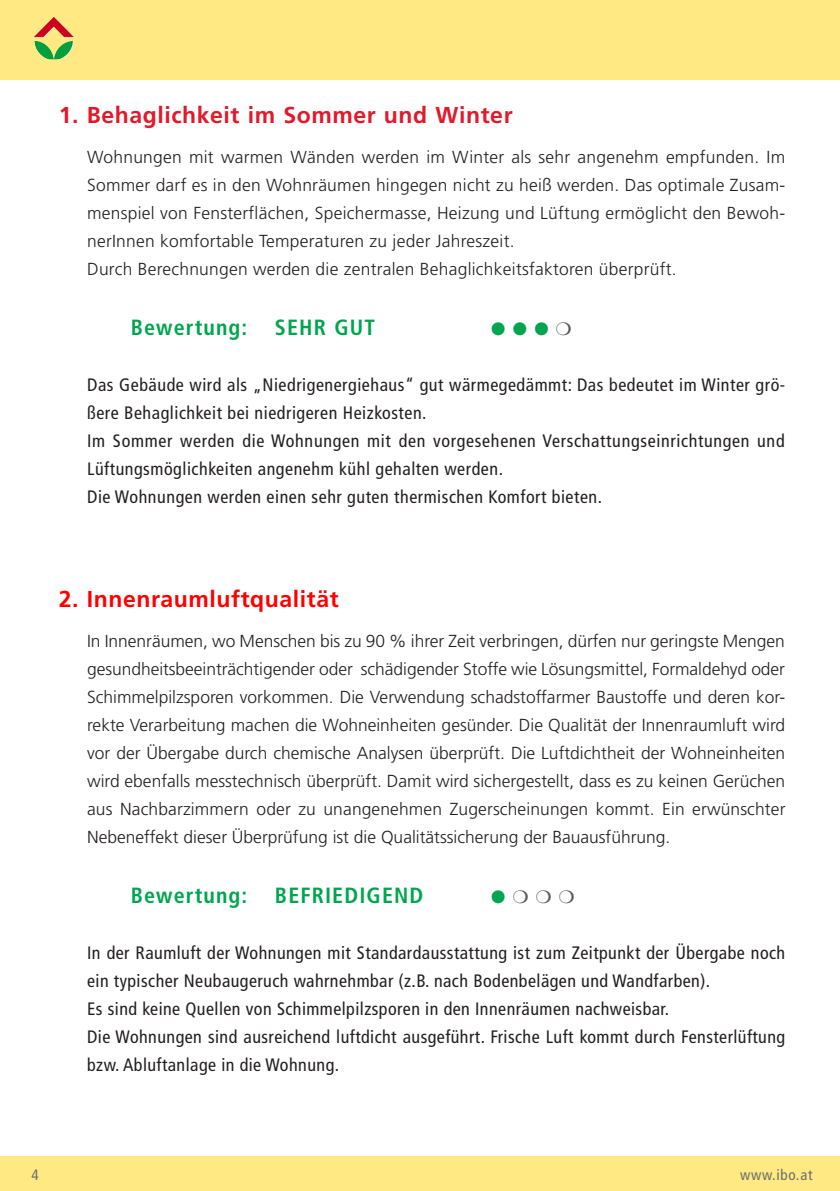
<style>
.page{position:relative;width:840px;height:1191px;background:#fff}
.page>*{position:absolute;margin:0;border:0;box-sizing:border-box;transform-origin:0 0}
.t1{font:700 23px "Frutiger";letter-spacing:.025em;color:#e2192b}
.t2{font:700 23px "Frutiger";letter-spacing:.025em;color:#f00}
.t3{font:700 condensed 22px "Frutiger";letter-spacing:.05em;color:#00a54f}
.t4{font:condensed 18px/28px "Frutiger";letter-spacing:.025em;color:#231f20}
.t5{font:18px "Zapf Dingbats ITC";color:#00a54f}
.t6{font:300 17.4px/28px "Frutiger";letter-spacing:.015em;color:#231f20}
.t7{font:condensed 15px "Frutiger";letter-spacing:.05em;color:#6c6d70}
.s1{color:#57585a}
</style>
<div class="page">
<div style="left:0;top:0;width:839px;height:79px;background:#ffe982"></div>
<img style="left:33px;top:17px;width:41px;height:42px">
<div style="left:0;top:1157px;width:839px;height:34px;background:#ffe982"></div>
<h1 class="t1" style="left:59px;top:101px;width:455px">1. Behaglichkeit im Sommer und Winter</h1>
<p class="t6" style="left:87px;top:143px;width:699px">Wohnungen mit warmen Wänden werden im Winter als sehr angenehm empfunden. Im Sommer darf es in den Wohnräumen hingegen nicht zu heiß werden. Das optimale Zusam&shy;menspiel von Fensterflächen, Speichermasse, Heizung und Lüftung ermöglicht den Bewoh&shy;nerInnen komfortable Temperaturen zu jeder Jahreszeit.<br>Durch Berechnungen werden die zentralen Behaglichkeitsfaktoren überprüft.</p>
<p class="t3" style="left:131px;top:314px;width:118px">Bewertung:</p>
<p class="t3" style="left:275px;top:314px;width:101px">SEHR GUT</p>
<p class="t5" style="left:491px;top:320px;width:82px">● ● ● <span class="s1">❍</span></p>
<p class="t4" style="left:87px;top:371px;width:699px">Das Gebäude wird als „Niedrigenergiehaus“ gut wärmegedämmt: Das bedeutet im Winter grö&shy;ßere Behaglichkeit bei niedrigeren Heizkosten.<br>Im Sommer werden die Wohnungen mit den vorgesehenen Verschattungseinrichtungen und Lüftungsmöglichkeiten angenehm kühl gehalten werden.<br>Die Wohnungen werden einen sehr guten thermischen Komfort bieten.</p>
<h1 class="t2" style="left:59px;top:585px;width:281px">2. Innenraumluftqualität</h1>
<p class="t6" style="left:87px;top:627px;width:699px;text-align:justify">In Innenräumen, wo Menschen bis zu 90 % ihrer Zeit verbringen, dürfen nur geringste Mengen gesundheitsbeeinträchtigender oder schädigender Stoffe wie Lösungsmittel, Formaldehyd oder Schimmelpilzsporen vorkommen. Die Verwendung schadstoffarmer Baustoffe und deren kor&shy;rekte Verarbeitung machen die Wohneinheiten gesünder. Die Qualität der Innenraumluft wird vor der Übergabe durch chemische Analysen überprüft. Die Luftdichtheit der Wohneinheiten wird ebenfalls messtechnisch überprüft. Damit wird sichergestellt, dass es zu keinen Gerüchen aus Nachbarzimmern oder zu unangenehmen Zugerscheinungen kommt. Ein erwünschter Nebeneffekt dieser Überprüfung ist die Qualitätssicherung der Bauausführung.</p>
<p class="t3" style="left:131px;top:882px;width:118px">Bewertung:</p>
<p class="t3" style="left:275px;top:882px;width:150px">BEFRIEDIGEND</p>
<p class="t5" style="left:491px;top:888px;width:85px">● <span class="s1">❍❍❍</span></p>
<p class="t4" style="left:87px;top:939px;width:699px">In der Raumluft der Wohnungen mit Standardausstattung ist zum Zeitpunkt der Übergabe noch ein typischer Neubaugeruch wahrnehmbar (z.B. nach Bodenbelägen und Wandfarben).<br>Es sind keine Quellen von Schimmelpilzsporen in den Innenräumen nachweisbar.<br>Die Wohnungen sind ausreichend luftdicht ausgeführt. Frische Luft kommt durch Fensterlüftung bzw. Abluftanlage in die Wohnung.</p>
<p class="t7" style="left:32px;top:1166px;width:9px">4</p>
<p class="t7" style="left:739px;top:1166px;width:74px">www.ibo.at</p>
</div>
